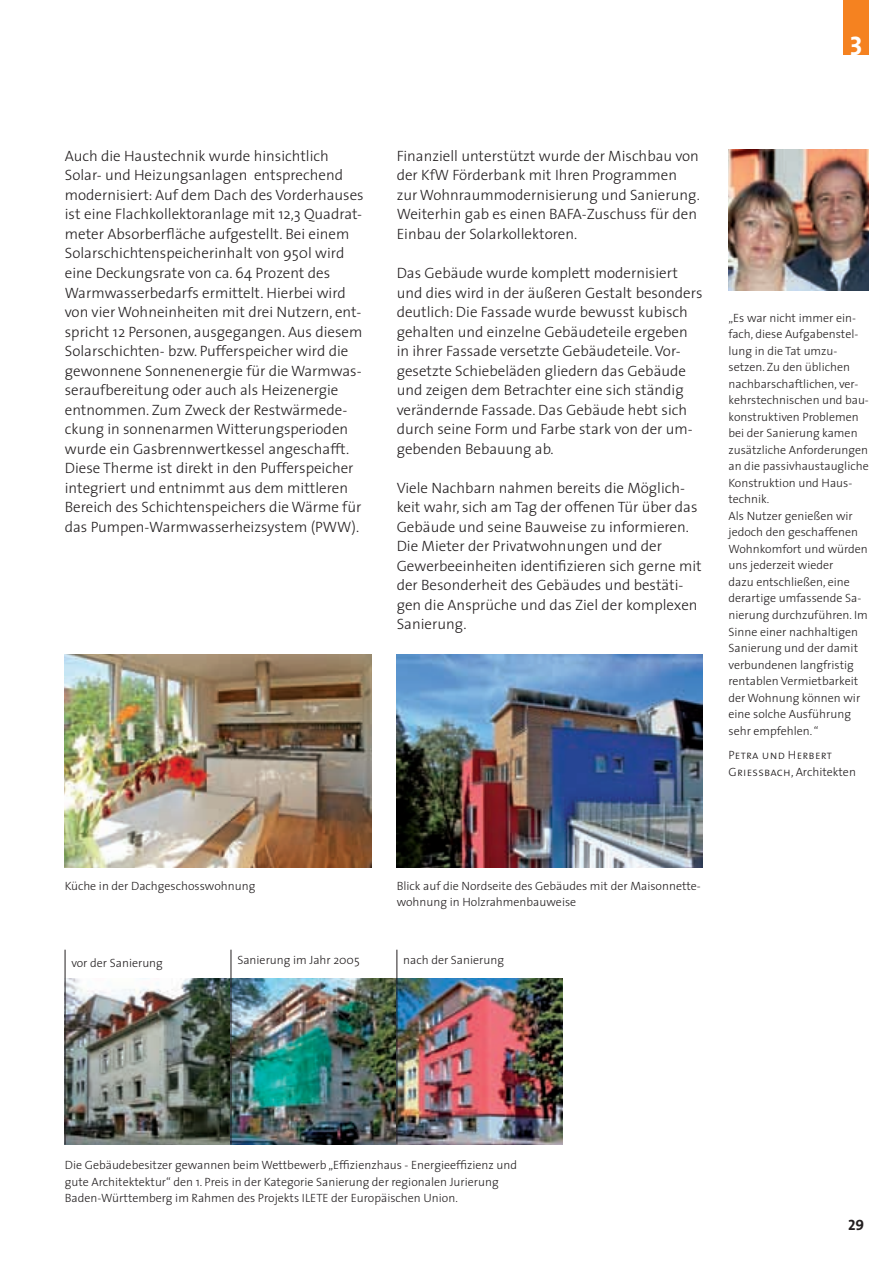
<style>
.page{position:relative;width:894px;height:1265px;background:#fff}
.page>*{position:absolute;margin:0;border:0;box-sizing:border-box;transform-origin:0 0}
.t1{font:27px "The Sans Bold Caps";color:#fff}
.t2{font:300 15px/19.5px "The Sans";color:#231f20}
.t3{font:15px "The Sans Bold Caps";color:#231f20}
.t4{font:300 12px/16.5px "The Sans";color:#231f20}
.t5{font:12px "The Sans Light Caps";letter-spacing:.02em;color:#231f20}
.s1{font-family:"The Sans Light Caps";font-weight:400}
</style>
<div class="page">
<div style="left:843px;top:0;width:25px;height:55px;background:#f58220"></div>
<img style="left:66px;top:978px;width:496px;height:166px">
<hr style="left:65px;top:949px;width:1px;height:195px;background:#231f20">
<hr style="left:231px;top:949px;width:1px;height:195px;background:#231f20">
<hr style="left:396px;top:949px;width:1px;height:195px;background:#231f20">
<img style="left:65px;top:654px;width:306px;height:213px">
<img style="left:396px;top:654px;width:307px;height:213px">
<img style="left:728px;top:150px;width:140px;height:140px">
<h1 class="t1" style="left:849px;top:23px;width:14px">3</h1>
<p class="t2" style="left:65px;top:146px;width:300px">Auch die Haustechnik wurde hinsichtlich Solar- und Heizungsanlagen entsprechend modernisiert: Auf dem Dach des Vorderhauses ist eine Flachkollektoranlage mit 12,3 Quadrat&shy;meter Absorberfläche aufgestellt. Bei einem Solarschichtenspeicherinhalt von 950l wird eine Deckungsrate von ca. 64 Prozent des Warmwasserbedarfs ermittelt. Hierbei wird von vier Wohneinheiten mit drei Nutzern, ent&shy;spricht 12 Personen, ausgegangen. Aus diesem Solarschichten- bzw. Pufferspeicher wird die gewonnene Sonnenenergie für die Warmwas&shy;seraufbereitung oder auch als Heizenergie entnommen. Zum Zweck der Restwärmede&shy;ckung in sonnenarmen Witterungsperioden wurde ein Gasbrennwertkessel angeschafft.<br>Diese Therme ist direkt in den Pufferspeicher integriert und entnimmt aus dem mittleren Bereich des Schichtenspeichers die Wärme für das Pumpen-Warmwasserheizsystem (PWW).</p>
<p class="t2" style="left:396px;top:146px;width:305px">Finanziell unterstützt wurde der Mischbau von der KfW Förderbank mit Ihren Programmen zur Wohnraummodernisierung und Sanierung.<br>Weiterhin gab es einen BAFA-Zuschuss für den Einbau der Solarkollektoren.</p>
<p class="t2" style="left:396px;top:263px;width:307px">Das Gebäude wurde komplett modernisiert und dies wird in der äußeren Gestalt besonders deutlich: Die Fassade wurde bewusst kubisch gehalten und einzelne Gebäudeteile ergeben in ihrer Fassade versetzte Gebäudeteile. Vor&shy;gesetzte Schiebeläden gliedern das Gebäude und zeigen dem Betrachter eine sich ständig verändernde Fassade. Das Gebäude hebt sich durch seine Form und Farbe stark von der um&shy;gebenden Bebauung ab.</p>
<p class="t2" style="left:396px;top:477px;width:306px">Viele Nachbarn nahmen bereits die Möglich&shy;keit wahr, sich am Tag der offenen Tür über das Gebäude und seine Bauweise zu informieren.<br>Die Mieter der Privatwohnungen und der Gewerbeeinheiten identifizieren sich gerne mit der Besonderheit des Gebäudes und bestäti&shy;gen die Ansprüche und das Ziel der komplexen Sanierung.</p>
<p class="t4" style="left:728px;top:309px;width:142px">„Es war nicht immer ein&shy;fach, diese Aufgabenstel&shy;lung in die Tat umzu&shy;setzen. Zu den üblichen nachbarschaftlichen, ver&shy;kehrstechnischen und bau&shy;konstruktiven Problemen bei der Sanierung kamen zusätzliche Anforderungen an die passivhaustaugliche<br>Konstruktion und Haus&shy;technik.<br>Als Nutzer genießen wir jedoch den geschaffenen<br>Wohnkomfort und würden uns jederzeit wieder<br>dazu entschließen, eine derartige umfassende Sa&shy;nierung durchzuführen. Im<br>Sinne einer nachhaltigen<br>Sanierung und der damit verbundenen langfristig rentablen Vermietbarkeit der Wohnung können wir eine solche Ausführung sehr empfehlen. “</p>
<p class="t5" style="left:728px;top:745px;width:105px">Petra und Herbert</p>
<p class="t4" style="left:728px;top:763px;width:129px"><span class="s1">Griessbach</span>, Architekten</p>
<p class="t4" style="left:65px;top:876px;width:192px">Küche in der Dachgeschosswohnung</p>
<p class="t4" style="left:396px;top:876px;width:306px">Blick auf die Nordseite des Gebäudes mit der Maisonnette&shy;wohnung in Holzrahmenbauweise</p>
<p class="t4" style="left:71px;top:954px;width:93px">vor der Sanierung</p>
<p class="t4" style="left:237px;top:951px;width:124px">Sanierung im Jahr 2005</p>
<p class="t4" style="left:403px;top:951px;width:102px">nach der Sanierung</p>
<p class="t4" style="left:65px;top:1156px;width:453px">Die Gebäudebesitzer gewannen beim Wettbewerb „Effizienzhaus - Energie effizienz und gute Architektektur“ den 1. Preis in der Kategorie Sanierung der regionalen Jurierung<br>Baden-Württemberg im Rahmen des Projekts ILETE der Europäischen Union.</p>
<p class="t3" style="left:848px;top:1212px;width:18px">29</p>
</div>
